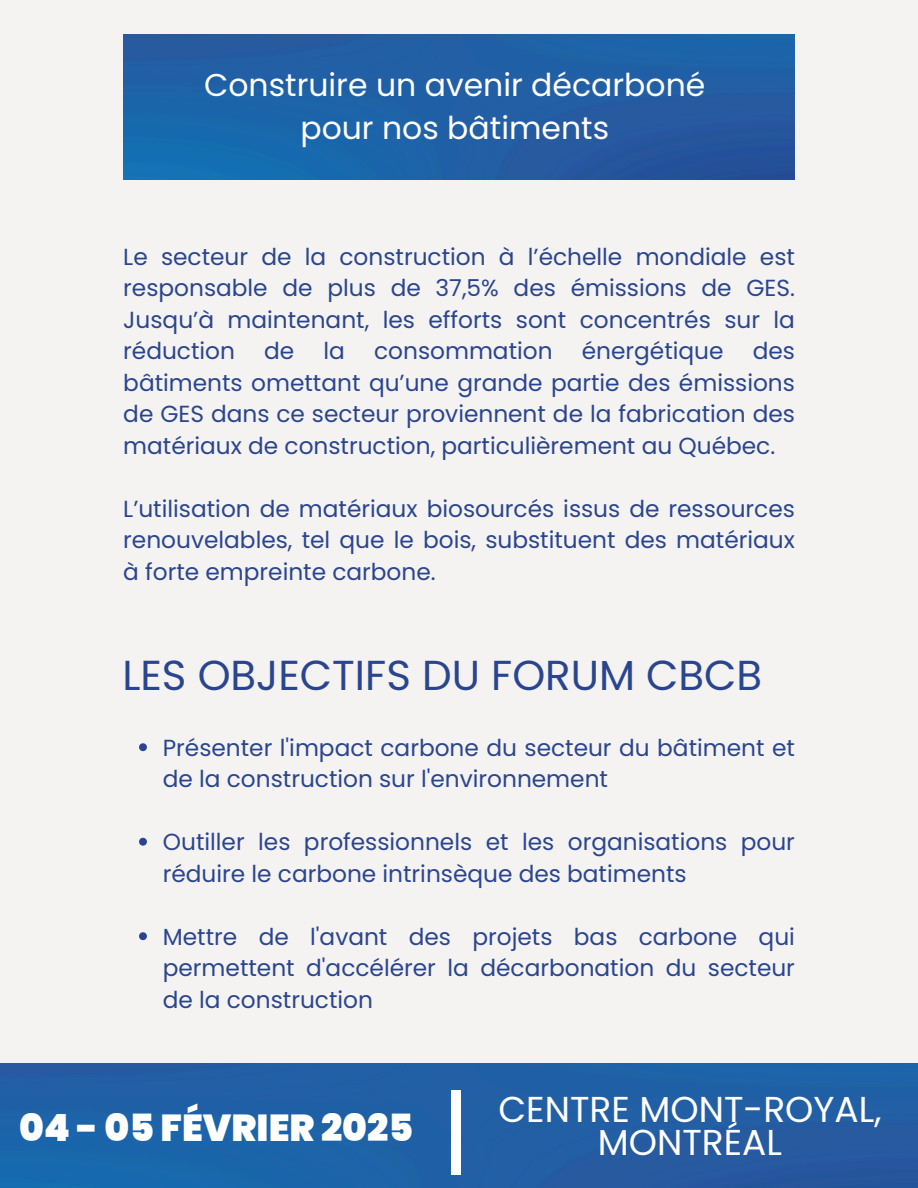
<style>
.page{position:relative;width:918px;height:1188px;background:#f4f3f1}
.page>*{position:absolute;margin:0;border:0;box-sizing:border-box;transform-origin:0 0}
.t1{font:900 84px "Aileron";color:#fff}
.t2{font:41.85px "Poppins";color:#2a4590}
.t3{font:900 37.5px "Poppins";color:#fff}
.t4{font:36px "Poppins";color:#fff}
.t5{font:31.5px/43.8px "Poppins";color:#fff;text-align:center}
.t6{font:23.25px/31.5px "Poppins";color:#2a4590;text-align:justify}
</style>
<div class="page">
<img style="left:123px;top:34px;width:672px;height:145px">
<img style="left:0;top:1064px;width:918px;height:124px">
<svg style="left:139px;top:743px;width:8px;height:8px"></svg>
<svg style="left:139px;top:838px;width:8px;height:8px"></svg>
<svg style="left:139px;top:932px;width:8px;height:8px"></svg>
<h4 class="t5" style="left:204px;top:63px;width:503px">Construire un avenir décarboné pour nos bâtiments</h4>
<p class="t6" style="left:123px;top:241px;width:673px">Le secteur de la construction à l’échelle mondiale est responsable de plus de 37,5% des émissions de GES.<br>Jusqu’à maintenant, les efforts sont concentrés sur la réduction</p>
<p class="t6" style="left:264px;top:335px;width:32px">de</p>
<p class="t6" style="left:324px;top:335px;width:23px">la</p>
<p class="t6" style="left:374px;top:335px;width:180px">consommation</p>
<p class="t6" style="left:582px;top:335px;width:143px">énergétique</p>
<p class="t6" style="left:123px;top:335px;width:673px;text-indent:629px">des bâtiments omettant qu’une grande partie des émissions de GES dans ce secteur proviennent de la fabrication des matériaux de construction, particulièrement au Québec.</p>
<p class="t6" style="left:123px;top:493px;width:673px">L’utilisation de matériaux biosourcés issus de ressources renouvelables, tel que le bois, substituent des matériaux à forte empreinte carbone.</p>
<p class="t2" style="left:122px;top:646px;width:641px">LES OBJECTIFS DU FORUM CBCB</p>
<h2 class="t6" style="left:163px;top:732px;width:634px">Présenter l'impact carbone du secteur du bâtiment et de la construction sur l'environnement</h2>
<p class="t6" style="left:163px;top:826px;width:634px">Outiller les professionnels et les organisations pour réduire le carbone intrinsèque des batiments</p>
<h3 class="t6" style="left:163px;top:921px;width:634px">Mettre de l'avant des projets bas carbone qui permettent d'accélérer la décarbonation du secteur de la construction</h3>
<p class="t1" style="left:443px;top:1077px;width:28px">|</p>
<p class="t3" style="left:19px;top:1101px;width:396px">04 - 05 FÉVRIER 2025</p>
<p class="t4" style="left:498px;top:1085px;width:385px">CENTRE MONT-ROYAL,</p>
<p class="t4" style="left:598px;top:1117px;width:186px">MONTRÉAL</p>
</div>
